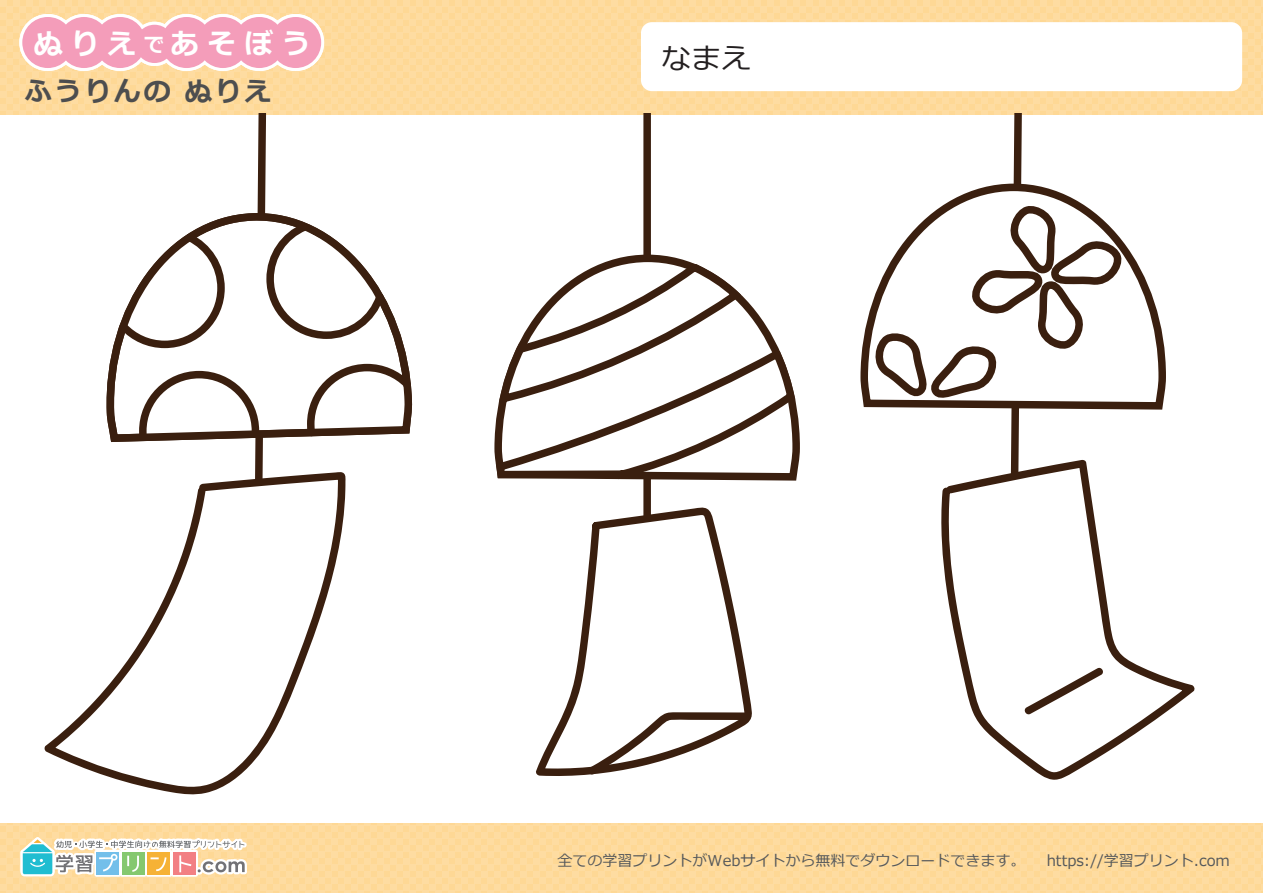
<style>
.page{position:relative;width:1263px;height:893px;background:#fff}
.page>*{position:absolute;margin:0;border:0;box-sizing:border-box;transform-origin:0 0}
.t1{font:30px "Meiryo";color:#231f20}
.t2{font:700 28.65px "Meiryo";letter-spacing:.3em;color:#fff}
.t3{font:700 27px "Meiryo";letter-spacing:.1em;color:#4d4e4f}
.t4{font:15px "Meiryo";color:#56595b}
.s1{font-size:20.7px}
</style>
<div class="page">
<div style="left:0;top:0;width:1263px;height:114px;background:#fedca1"></div>
<div style="left:641px;top:22px;width:601px;height:69px;background:#fff;border-radius:11px"></div>
<div style="left:132px;top:22px;width:45px;height:44px;border:6px solid #fff;border-radius:50%"></div>
<div style="left:267px;top:14px;width:57px;height:57px;border:6px solid #fff;border-radius:50%"></div>
<div style="left:158px;top:14px;width:57px;height:57px;border:6px solid #fff;border-radius:50%"></div>
<div style="left:194px;top:14px;width:57px;height:57px;border:6px solid #fff;border-radius:50%"></div>
<div style="left:231px;top:14px;width:57px;height:57px;border:6px solid #fff;border-radius:50%"></div>
<div style="left:92px;top:14px;width:57px;height:57px;border:6px solid #fff;border-radius:50%"></div>
<div style="left:19px;top:14px;width:57px;height:57px;border:6px solid #fff;border-radius:50%"></div>
<div style="left:55px;top:14px;width:57px;height:57px;border:6px solid #fff;border-radius:50%"></div>
<div style="left:135px;top:25px;width:39px;height:38px;background:#f49dba;border-radius:50%"></div>
<div style="left:270px;top:17px;width:51px;height:51px;background:#f49dba;border-radius:50%"></div>
<div style="left:161px;top:17px;width:51px;height:51px;background:#f49dba;border-radius:50%"></div>
<div style="left:197px;top:17px;width:51px;height:51px;background:#f49dba;border-radius:50%"></div>
<div style="left:234px;top:17px;width:51px;height:51px;background:#f49dba;border-radius:50%"></div>
<div style="left:95px;top:17px;width:51px;height:51px;background:#f49dba;border-radius:50%"></div>
<div style="left:22px;top:17px;width:51px;height:51px;background:#f49dba;border-radius:50%"></div>
<div style="left:58px;top:17px;width:51px;height:51px;background:#f49dba;border-radius:50%"></div>
<div style="left:0;top:824px;width:1263px;height:69px;background:#fedca1"></div>
<svg style="left:11px;top:823px;width:239px;height:56px"></svg>
<div style="left:643px;top:113px;width:8px;height:507px;background:#3a1f0f"></div>
<svg style="left:860px;top:250px;width:306px;height:160px"></svg>
<svg style="left:113px;top:113px;width:304px;height:358px"></svg>
<svg style="left:106px;top:206px;width:310px;height:240px"></svg>
<svg style="left:44px;top:471px;width:302px;height:324px"></svg>
<svg style="left:536px;top:507px;width:216px;height:269px"></svg>
<svg style="left:586px;top:712px;width:166px;height:64px"></svg>
<svg style="left:953px;top:627px;width:242px;height:153px"></svg>
<svg style="left:1022px;top:666px;width:83px;height:50px"></svg>
<svg style="left:494px;top:260px;width:306px;height:224px"></svg>
<svg style="left:864px;top:113px;width:265px;height:514px"></svg>
<h2 class="t2" style="left:34px;top:23px;width:278px">ぬりえ<span class="s1">で</span>あそぼう</h2>
<h3 class="t3" style="left:25px;top:72px;width:248px">ふうりんの ぬりえ</h3>
<h1 class="t1" style="left:661px;top:38px;width:91px">なまえ</h1>
<p class="t4" style="left:558px;top:850px;width:469px">全ての学習プリントがWebサイトから無料でダウンロードできます。</p>
<p class="t4" style="left:1047px;top:850px;width:185px">https://学習プリント.com</p>
</div>
